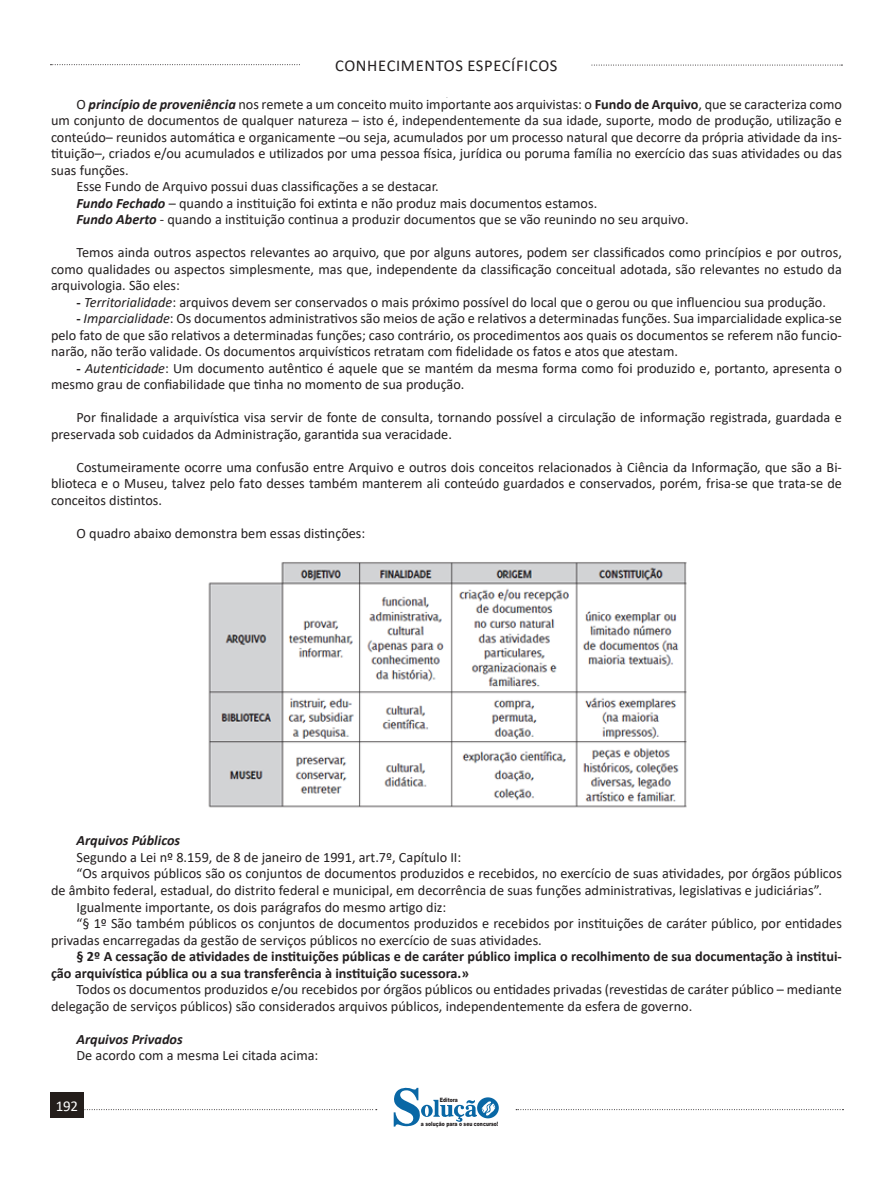
<style>
.page{position:relative;width:893px;height:1191px;background:#fff}
.page>*{position:absolute;margin:0;border:0;box-sizing:border-box;transform-origin:0 0}
.t1{font:16.5px "Calibri";letter-spacing:.04em;color:#231f20}
.t2{font:15px "Calibri";letter-spacing:-.02em;color:#fff}
.List_Paragraph{font:14.25px/16.5px "Calibri";color:#231f20}
.t3{font:700 14.25px/16.5px "Calibri";color:#231f20}
.t4{font:italic 700 14.25px "Calibri";color:#231f20}
.t5{font:900 6px "Arial";color:#231f20;scale:.76 1}
.s1{font-weight:700;font-style:italic}
.s2{font-weight:700}
.s3{font-style:italic}
</style>
<div class="page">
<svg style="left:84px;top:1109px;width:293px;height:1px"></svg>
<svg style="left:50px;top:64px;width:250px;height:1px"></svg>
<svg style="left:591px;top:65px;width:251px;height:1px"></svg>
<svg style="left:516px;top:1109px;width:327px;height:1px"></svg>
<div style="left:50px;top:1092px;width:34px;height:26px;background:#241e1b"></div>
<svg style="left:394px;top:1087px;width:105px;height:40px"></svg>
<img style="left:208px;top:562px;width:479px;height:246px">
<p class="t1" style="left:335px;top:54px;width:224px">CONHECIMENTOS ESPECÍFICOS</p>
<p class="List_Paragraph" style="left:51px;top:95px;width:792px;text-align:justify;text-indent:26px">O <span class="s1">princípio de proveniência</span> nos remete a um conceito muito importante aos arquivistas: o <span class="s2">Fundo de Arquivo</span>, que se caracteriza como um conjunto de documentos de qualquer natureza – isto é, independentemente da sua idade, suporte, modo de produção, utilização e conteúdo– reunidos automática e organicamente –ou seja, acumulados por um processo natural que decorre da própria atividade da ins&shy;tituição–, criados e/ou acumulados e utilizados por uma pessoa física, jurídica ou poruma família no exercício das suas atividades ou das suas funções.</p>
<p class="List_Paragraph" style="left:77px;top:178px;width:364px">Esse Fundo de Arquivo possui duas classificações a se destacar.</p>
<p class="List_Paragraph" style="left:77px;top:194px;width:522px"><span class="s1">Fundo Fechado</span> – quando a instituição foi extinta e não produz mais documentos estamos.</p>
<p class="List_Paragraph" style="left:77px;top:211px;width:614px"><span class="s1">Fundo Aberto</span> - quando a instituição continua a produzir documentos que se vão reunindo no seu arquivo.</p>
<p class="List_Paragraph" style="left:51px;top:244px;width:792px;text-align:justify;text-indent:26px">Temos ainda outros aspectos relevantes ao arquivo, que por alguns autores, podem ser classificados como princípios e por outros, como qualidades ou aspectos simplesmente, mas que, independente da classificação conceitual adotada, são relevantes no estudo da arquivologia. São eles:</p>
<p class="List_Paragraph" style="left:77px;top:293px;width:751px"><span class="s2">-</span> <span class="s3">Territorialidade</span>: arquivos devem ser conservados o mais próximo possível do local que o gerou ou que influenciou sua produção.</p>
<p class="List_Paragraph" style="left:51px;top:310px;width:792px;text-align:justify;text-indent:26px"><span class="s2">-</span> <span class="s3">Imparcialidade</span>: Os documentos administrativos são meios de ação e relativos a determinadas funções. Sua imparcialidade explica-se pelo fato de que são relativos a determinadas funções; caso contrário, os procedimentos aos quais os documentos se referem não funcio&shy;narão, não terão validade. Os documentos arquivísticos retratam com fidelidade os fatos e atos que atestam.</p>
<p class="List_Paragraph" style="left:51px;top:359px;width:792px;text-indent:26px"><span class="s2">-</span> <span class="s3">Autenticidade</span>: Um documento autêntico é aquele que se mantém da mesma forma como foi produzido e, portanto, apresenta o mesmo grau de confiabilidade que tinha no momento de sua produção.</p>
<p class="List_Paragraph" style="left:51px;top:409px;width:792px;text-indent:26px">Por finalidade a arquivística visa servir de fonte de consulta, tornando possível a circulação de informação registrada, guardada e preservada sob cuidados da Administração, garantida sua veracidade.</p>
<p class="List_Paragraph" style="left:51px;top:458px;width:792px;text-align:justify;text-indent:26px">Costumeiramente ocorre uma confusão entre Arquivo e outros dois conceitos relacionados à Ciência da Informação, que são a Bi&shy;blioteca e o Museu, talvez pelo fato desses também manterem ali conteúdo guardados e conservados, porém, frisa-se que trata-se de conceitos distintos.</p>
<p class="List_Paragraph" style="left:77px;top:524px;width:290px">O quadro abaixo demonstra bem essas distinções:</p>
<p class="t4" style="left:77px;top:830px;width:105px">Arquivos Públicos</p>
<p class="List_Paragraph" style="left:77px;top:848px;width:386px">Segundo a Lei nº 8.159, de 8 de janeiro de 1991, art.7º, Capítulo II:</p>
<p class="List_Paragraph" style="left:51px;top:865px;width:792px;text-indent:26px">“Os arquivos públicos são os conjuntos de documentos produzidos e recebidos, no exercício de suas atividades, por órgãos públicos de âmbito federal, estadual, do distrito federal e municipal, em decorrência de suas funções administrativas, legislativas e judiciárias”.</p>
<p class="List_Paragraph" style="left:77px;top:898px;width:371px">Igualmente importante, os dois parágrafos do mesmo artigo diz:</p>
<p class="List_Paragraph" style="left:51px;top:914px;width:792px;text-indent:26px">“§ 1º São também públicos os conjuntos de documentos produzidos e recebidos por instituições de caráter público, por entidades privadas encarregadas da gestão de serviços públicos no exercício de suas atividades.</p>
<p class="t3" style="left:51px;top:947px;width:792px;text-indent:26px">§ 2º A cessação de atividades de instituições públicas e de caráter público implica o recolhimento de sua documentação à institui&shy;ção arquivística pública ou a sua transferência à instituição sucessora.»</p>
<p class="List_Paragraph" style="left:51px;top:980px;width:792px;text-indent:26px">Todos os documentos produzidos e/ou recebidos por órgãos públicos ou entidades privadas (revestidas de caráter público – mediante delegação de serviços públicos) são considerados arquivos públicos, independentemente da esfera de governo.</p>
<p class="t4" style="left:77px;top:1028px;width:108px">Arquivos Privados</p>
<p class="List_Paragraph" style="left:77px;top:1046px;width:243px">De acordo com a mesma Lei citada acima:</p>
<p class="t2" style="left:56px;top:1095px;width:24px">192</p>
<p class="t2" style="left:52px;top:1098px;width:24px">192</p>
<p class="t5" style="left:440px;top:1095px;width:25px">Editora</p>
<p class="t5" style="left:421px;top:1119px;width:103px">a solução para o seu concurso!</p>
</div>
